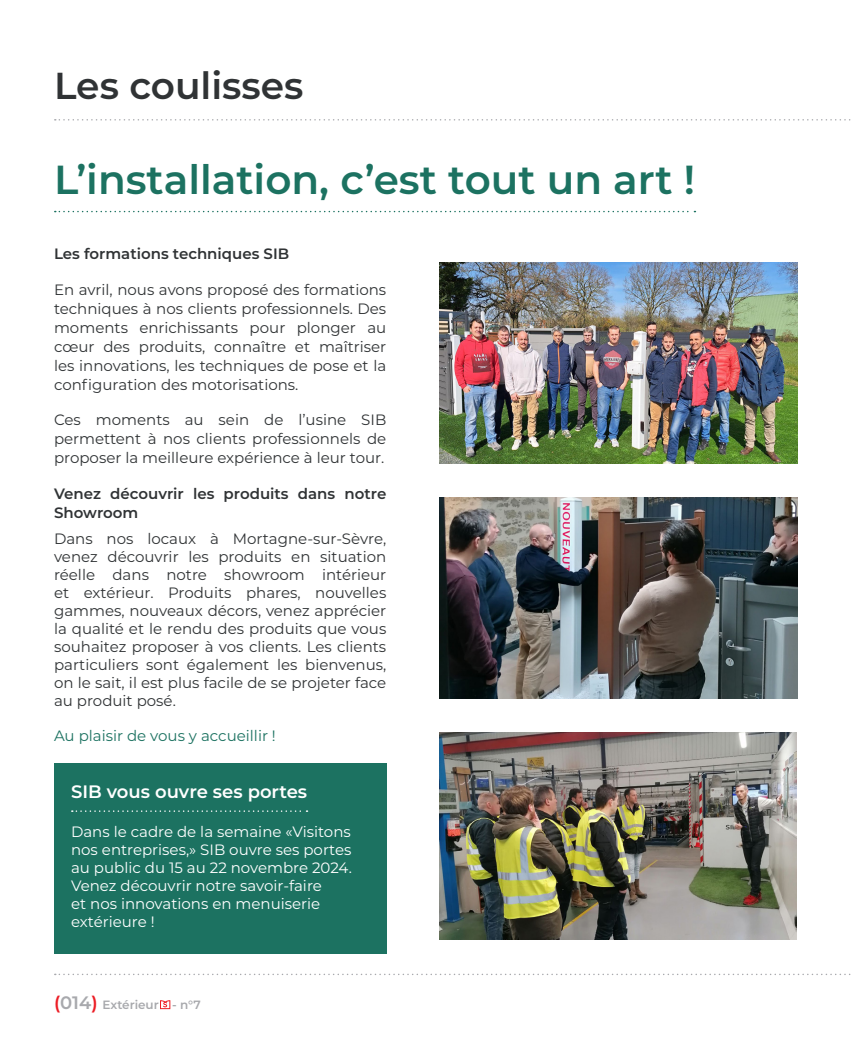
<style>
.page{position:relative;width:851px;height:1063px;background:#fff}
.page>*{position:absolute;margin:0;border:0;box-sizing:border-box;transform-origin:0 0}
.t1{font:600 40.5px "Montserrat";color:#1c7261}
.t2{font:600 37.5px "Montserrat";color:#303335}
.t3{font:600 18px "Montserrat";color:#fff}
.t4{font:15px/18px "Montserrat";color:#303335;text-align:justify}
.t5{font:15px/18px "Montserrat";color:#fff}
.t6{font:600 15px/18.9px "Montserrat";color:#303335}
.t7{font:15px "Montserrat";color:#1c7261}
.t8{font:600 12px "Montserrat";color:#a8a9ad}
.s1{font-size:18px;color:#ec1d25}
.s2{font-size:18px}
</style>
<div class="page">
<svg style="left:160px;top:1000px;width:10px;height:9px"></svg>
<svg style="left:55px;top:211px;width:640px;height:1px"></svg>
<img style="left:439px;top:733px;width:357px;height:207px">
<img style="left:440px;top:498px;width:357px;height:201px">
<img style="left:440px;top:263px;width:357px;height:201px">
<div style="left:54px;top:763px;width:332px;height:191px;background:#1c7261"></div>
<svg style="left:72px;top:810px;width:235px;height:2px"></svg>
<svg style="left:55px;top:974px;width:796px;height:1px"></svg>
<svg style="left:55px;top:119px;width:796px;height:2px"></svg>
<p class="t2" style="left:54px;top:59px;width:251px">Les coulisses</p>
<p class="t1" style="left:54px;top:151px;width:642px">L’installation, c’est tout un art !</p>
<p class="t6" style="left:54px;top:244px;width:237px">Les formations techniques SIB</p>
<p class="t4" style="left:54px;top:280px;width:334px;line-height:18.9px">En avril, nous avons proposé des formations techniques à nos clients professionnels. Des moments enrichissants pour plonger au cœur des produits, connaître et maîtriser les innovations, les techniques de pose et la configuration des motorisations.</p>
<p class="t4" style="left:54px;top:410px;width:334px;line-height:18.9px">Ces moments au sein de l’usine SIB permettent à nos clients professionnels de proposer la meilleure expérience à leur tour.</p>
<p class="t6" style="left:54px;top:484px;width:334px">Venez découvrir les produits dans notre<br>Showroom</p>
<p class="t4" style="left:54px;top:529px;width:334px">Dans nos locaux à Mortagne-sur-Sèvre, venez découvrir les produits en situation réelle dans notre showroom intérieur et extérieur. Produits phares, nouvelles gammes, nouveaux décors, venez apprécier la qualité et le rendu des produits que vous souhaitez proposer à vos clients. Les clients particuliers sont également les bienvenus, on le sait, il est plus facile de se projeter face au produit posé.</p>
<p class="t7" style="left:54px;top:725px;width:223px">Au plaisir de vous y accueillir !</p>
<p class="t3" style="left:71px;top:779px;width:238px">SIB vous ouvre ses portes</p>
<p class="t5" style="left:71px;top:822px;width:282px">Dans le cadre de la semaine «Visitons nos entreprises,» SIB ouvre ses portes au public du 15 au 22 novembre 2024.<br>Venez découvrir notre savoir-faire<br>et nos innovations en menuiserie extérieure !</p>
<p class="t8" style="left:54px;top:996px;width:148px"><span class="s1">(</span><span class="s2">014</span><span class="s1">)</span> Extérieur - n°7</p>
</div>
